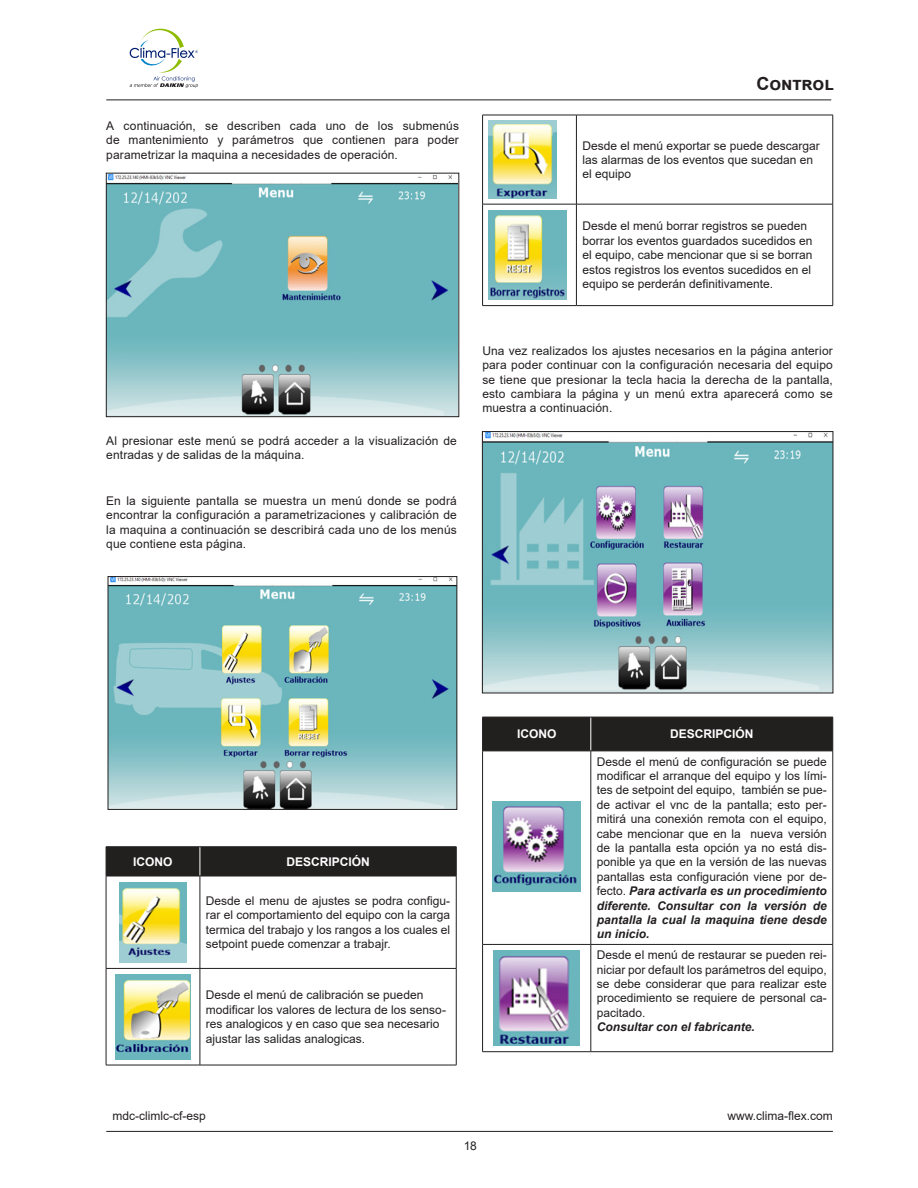
<style>
.page{position:relative;width:918px;height:1188px;background:#fff}
.page>*{position:absolute;margin:0;border:0;box-sizing:border-box;transform-origin:0 0}
.TITULARES{font:700 18px "Arial";color:#231f20}
.CAJAS{font:12px/14.4px "Arial";color:#231f20;text-align:justify}
.t1{font:700 12px "Arial";color:#fff}
.t2{font:italic 700 12px "Arial";color:#231f20}
.s1{font-weight:700;font-style:italic}
</style>
<div class="page">
<hr style="left:106px;top:100px;width:725px;height:1px;background:#231f20">
<svg style="left:130px;top:29px;width:68px;height:59px"></svg>
<hr style="left:106px;top:1131px;width:727px;height:1px;background:#231f20">
<img style="left:108px;top:175px;width:349px;height:240px">
<div style="left:106px;top:173px;width:353px;height:244px;border:1px solid #231f20"></div>
<img style="left:110px;top:578px;width:345px;height:230px">
<div style="left:108px;top:576px;width:349px;height:234px;border:1px solid #231f20"></div>
<hr style="left:200px;top:876px;width:1px;height:92px;background:#221f1f">
<hr style="left:200px;top:969px;width:1px;height:96px;background:#221f1f">
<hr style="left:106px;top:876px;width:1px;height:92px;background:#231f20">
<hr style="left:456px;top:876px;width:1px;height:92px;background:#231f20">
<hr style="left:106px;top:968px;width:94px;height:1px;background:#231f20">
<hr style="left:106px;top:969px;width:1px;height:96px;background:#231f20">
<hr style="left:200px;top:968px;width:256px;height:1px;background:#231f20">
<hr style="left:456px;top:969px;width:1px;height:96px;background:#231f20">
<hr style="left:106px;top:1065px;width:94px;height:1px;background:#231f20">
<hr style="left:200px;top:1065px;width:256px;height:1px;background:#231f20">
<hr style="left:106px;top:846px;width:94px;height:1px;background:#231f20">
<hr style="left:200px;top:846px;width:256px;height:1px;background:#231f20">
<div style="left:106px;top:847px;width:351px;height:29px;background:#221f1f"></div>
<hr style="left:106px;top:876px;width:94px;height:1px;background:#231f20">
<hr style="left:200px;top:876px;width:256px;height:1px;background:#231f20">
<img style="left:119px;top:882px;width:68px;height:80px">
<img style="left:115px;top:974px;width:76px;height:85px">
<hr style="left:576px;top:115px;width:1px;height:89px;background:#221f1f">
<hr style="left:576px;top:204px;width:1px;height:101px;background:#221f1f">
<hr style="left:482px;top:115px;width:94px;height:1px;background:#231f20">
<hr style="left:482px;top:115px;width:1px;height:89px;background:#231f20">
<hr style="left:576px;top:115px;width:257px;height:1px;background:#231f20">
<hr style="left:833px;top:115px;width:1px;height:89px;background:#231f20">
<hr style="left:482px;top:204px;width:94px;height:1px;background:#231f20">
<hr style="left:482px;top:204px;width:1px;height:101px;background:#231f20">
<hr style="left:576px;top:204px;width:257px;height:1px;background:#231f20">
<hr style="left:833px;top:204px;width:1px;height:101px;background:#231f20">
<hr style="left:482px;top:305px;width:94px;height:1px;background:#231f20">
<hr style="left:576px;top:305px;width:257px;height:1px;background:#231f20">
<img style="left:489px;top:121px;width:68px;height:77px">
<img style="left:489px;top:210px;width:78px;height:90px">
<img style="left:484px;top:433px;width:347px;height:258px">
<div style="left:482px;top:431px;width:351px;height:262px;border:1px solid #231f20"></div>
<div style="left:483px;top:718px;width:350px;height:33px;background:#221f1f"></div>
<hr style="left:482px;top:751px;width:1px;height:193px;background:#231f20">
<hr style="left:591px;top:751px;width:1px;height:193px;background:#231f20">
<hr style="left:833px;top:751px;width:1px;height:193px;background:#231f20">
<hr style="left:482px;top:944px;width:109px;height:1px;background:#231f20">
<hr style="left:482px;top:945px;width:1px;height:107px;background:#231f20">
<hr style="left:591px;top:944px;width:242px;height:1px;background:#231f20">
<hr style="left:591px;top:945px;width:1px;height:107px;background:#231f20">
<hr style="left:833px;top:945px;width:1px;height:107px;background:#231f20">
<hr style="left:482px;top:1051px;width:109px;height:1px;background:#231f20">
<hr style="left:591px;top:1051px;width:242px;height:1px;background:#231f20">
<hr style="left:591px;top:717px;width:1px;height:34px;background:#fff">
<hr style="left:482px;top:717px;width:109px;height:1px;background:#231f20">
<hr style="left:482px;top:717px;width:1px;height:34px;background:#231f20">
<hr style="left:591px;top:717px;width:242px;height:1px;background:#231f20">
<hr style="left:833px;top:717px;width:1px;height:34px;background:#231f20">
<hr style="left:482px;top:751px;width:109px;height:1px;background:#231f20">
<hr style="left:591px;top:751px;width:242px;height:1px;background:#231f20">
<img style="left:493px;top:802px;width:88px;height:89px">
<img style="left:494px;top:950px;width:85px;height:96px">
<p class="CAJAS" style="left:106px;top:118px;width:354px">A continuación, se describen cada uno de los submenús de mantenimiento y parámetros que contienen para poder parametrizar la maquina a necesidades de operación.</p>
<p class="CAJAS" style="left:106px;top:433px;width:352px">Al presionar este menú se podrá acceder a la visualización de entradas y de salidas de la máquina.</p>
<p class="CAJAS" style="left:106px;top:493px;width:352px">En la siguiente pantalla se muestra un menú donde se podrá encontrar la configuración a parametrizaciones y calibración de la maquina a continuación se describirá cada uno de los menús que contiene esta página.</p>
<p class="TITULARES" style="left:757px;top:71px;width:79px">Control</p>
<p class="CAJAS" style="left:582px;top:138px;width:239px;text-align:left">Desde el menú exportar se puede descargar las alarmas de los eventos que sucedan en el equipo</p>
<p class="CAJAS" style="left:582px;top:219px;width:232px;text-align:left">Desde el menú borrar registros se pueden borrar los eventos guardados sucedidos en el equipo, cabe mencionar que si se borran estos registros los eventos sucedidos en el equipo se perderán definitivamente.</p>
<p class="CAJAS" style="left:482px;top:343px;width:352px">Una vez realizados los ajustes necesarios en la página anterior para poder continuar con la configuración necesaria del equipo se tiene que presionar la tecla hacia la derecha de la pantalla, esto cambiara la página y un menú extra aparecerá como se muestra a continuación.</p>
<p class="t1" style="left:133px;top:853px;width:41px">ICONO</p>
<p class="t1" style="left:286px;top:853px;width:85px">DESCRIPCIÓN</p>
<p class="CAJAS" style="left:206px;top:893px;width:246px">Desde el menu de ajustes se podra configu&shy;rar el comportamiento del equipo con la carga termica del trabajo y los rangos a los cuales el setpoint puede comenzar a trabajr.</p>
<p class="CAJAS" style="left:206px;top:988px;width:242px;text-align:left">Desde el menú de calibración se pueden modificar los valores de lectura de los senso&shy;res analogicos y en caso que sea necesario ajustar las salidas analogicas.</p>
<p class="t1" style="left:517px;top:726px;width:41px">ICONO</p>
<p class="t1" style="left:670px;top:726px;width:85px">DESCRIPCIÓN</p>
<p class="CAJAS" style="left:597px;top:754px;width:231px">Desde el menú de configuración se puede modificar el arranque del equipo y los lími&shy;tes de setpoint del equipo, también se pue&shy;de activar el vnc de la pantalla; esto per&shy;mitirá una conexión remota con el equipo, cabe mencionar que en la nueva versión de la pantalla esta opción ya no está dis&shy;ponible ya que en la versión de las nuevas pantallas esta configuración viene por de&shy;fecto. <span class="s1">Para activarla es un procedimiento diferente. Consultar con la versión de pantalla la cual la maquina tiene desde un inicio.</span></p>
<p class="CAJAS" style="left:597px;top:948px;width:231px">Desde el menú de restaurar se pueden rei&shy;niciar por default los parámetros del equipo, se debe considerar que para realizar este procedimiento se requiere de personal ca&shy;pacitado.</p>
<p class="t2" style="left:597px;top:1019px;width:160px">Consultar con el fabricante.</p>
<p class="CAJAS" style="left:113px;top:1108px;width:95px">mdc-climlc-cf-esp</p>
<p class="CAJAS" style="left:728px;top:1108px;width:107px">www.clima-flex.com</p>
<p class="CAJAS" style="left:464px;top:1138px;width:15px">18</p>
</div>
